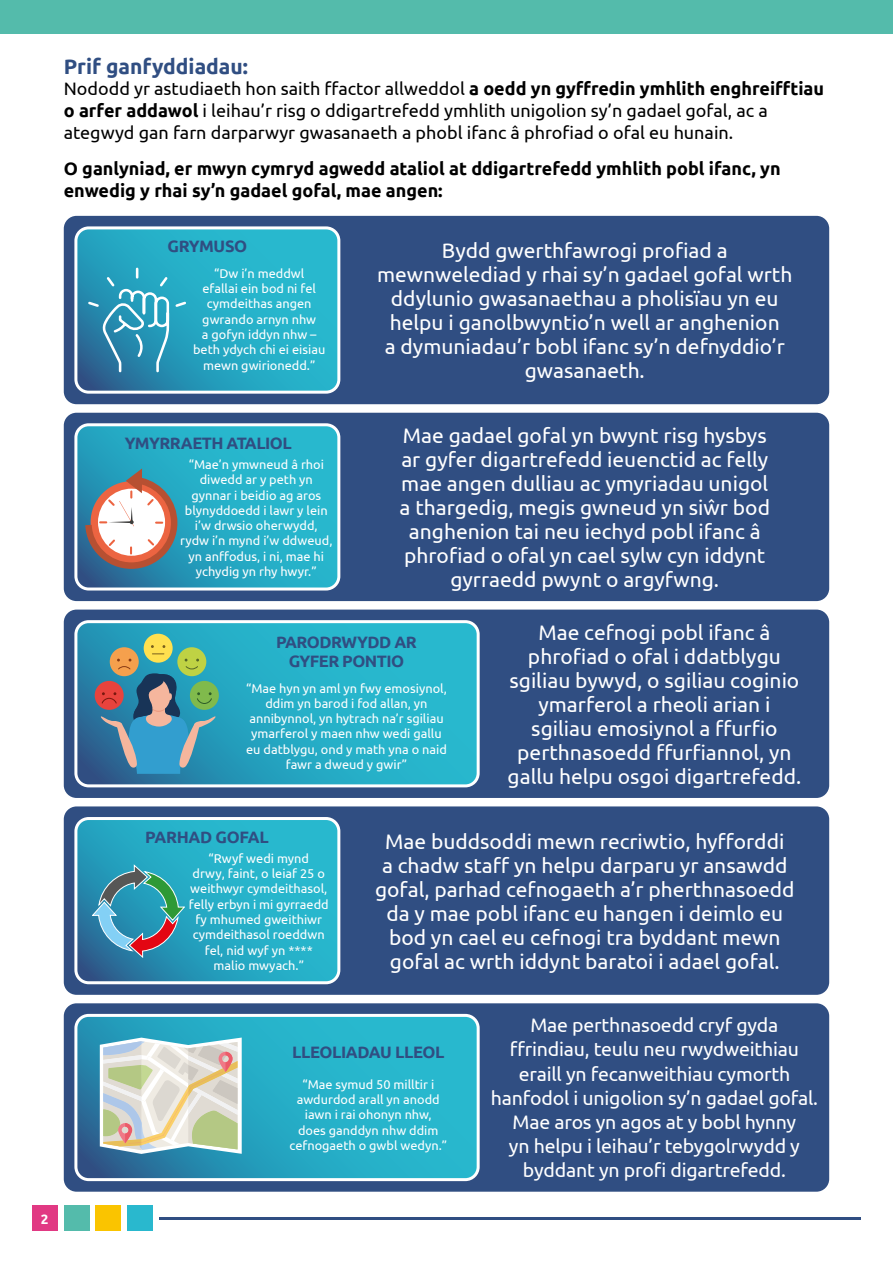
<style>
.page{position:relative;width:893px;height:1263px;background:#fff}
.page>*{position:absolute;margin:0;border:0;box-sizing:border-box;transform-origin:0 0}
.t1{font:21px/24px "Ubuntu";color:#fff;text-align:center}
.t2{font:700 21px "Ubuntu";color:#304e82}
.t3{font:19.5px/24px "Ubuntu";letter-spacing:-.01em;color:#fff;text-align:center}
.t4{font:18px/21.6px "Ubuntu";color:#000}
.t5{font:700 18px/21.6px "Ubuntu";color:#000}
.t6{font:700 16.5px/19.8px "Ubuntu";letter-spacing:-.03em;color:#304e82;text-align:center}
.t7{font:700 13.5px "Ubuntu";color:#fff}
.t8{font:12.75px/15.3px "Ubuntu";color:#fff;text-align:center}
.s1{font-weight:700}
</style>
<div class="page">
<div style="left:64px;top:1205px;width:25px;height:26px;background:#54bbab"></div>
<div style="left:32px;top:1205px;width:25px;height:26px;background:#e13983"></div>
<div style="left:96px;top:1205px;width:25px;height:26px;background:#fac400"></div>
<div style="left:128px;top:1205px;width:25px;height:26px;background:#29b8ce"></div>
<hr style="left:159px;top:1217px;width:702px;height:2px;background:#304e82">
<div style="left:0;top:0;width:893px;height:34px;background:#54bbab"></div>
<div style="left:64px;top:216px;width:765px;height:188px;background:#304e82;border-radius:13px"></div>
<div style="left:64px;top:413px;width:765px;height:188px;background:#304e82;border-radius:13px"></div>
<div style="left:64px;top:806px;width:765px;height:189px;background:#304e82;border-radius:13px"></div>
<div style="left:64px;top:610px;width:765px;height:188px;background:#304e82;border-radius:13px"></div>
<div style="left:64px;top:1003px;width:765px;height:189px;background:#304e82;border-radius:13px"></div>
<div style="left:74px;top:226px;width:266px;height:168px;border:3px solid #fff;border-radius:13px"></div>
<svg style="left:76px;top:228px;width:263px;height:164px"></svg>
<div style="left:74px;top:423px;width:266px;height:167px;border:3px solid #fff;border-radius:13px"></div>
<svg style="left:76px;top:425px;width:263px;height:164px"></svg>
<svg style="left:78px;top:624px;width:398px;height:159px"></svg>
<div style="left:74px;top:620px;width:406px;height:167px;border:3px solid #fff;border-radius:13px"></div>
<div style="left:144px;top:634px;width:29px;height:29px;background:#ffe04f;border-radius:50%"></div>
<div style="left:95px;top:681px;width:29px;height:29px;background:#e8433d;border-radius:50%"></div>
<svg style="left:99px;top:645px;width:119px;height:129px"></svg>
<div style="left:74px;top:817px;width:266px;height:167px;border:3px solid #fff;border-radius:13px"></div>
<svg style="left:76px;top:818px;width:263px;height:165px"></svg>
<svg style="left:78px;top:1018px;width:398px;height:159px"></svg>
<div style="left:74px;top:1014px;width:406px;height:167px;border:3px solid #fff;border-radius:13px"></div>
<svg style="left:100px;top:1037px;width:142px;height:117px"></svg>
<p class="t2" style="left:64px;top:53px;width:186px">Prif ganfyddiadau:</p>
<p class="t4" style="left:64px;top:78px;width:762px">Nododd yr astudiaeth hon saith ffactor allweddol <span class="s1">a oedd yn gyffredin ymhlith enghreifftiau o arfer addawol</span> i leihau’r risg o ddigartrefedd ymhlith unigolion sy’n gadael gofal, ac a ategwyd gan farn darparwyr gwasanaeth a phobl ifanc â phrofiad o ofal eu hunain.</p>
<p class="t5" style="left:64px;top:158px;width:718px">O ganlyniad, er mwyn cymryd agwedd ataliol at ddigartrefedd ymhlith pobl ifanc, yn enwedig y rhai sy’n gadael gofal, mae angen:</p>
<p class="t6" style="left:167px;top:236px;width:81px">GRYMUSO</p>
<p class="t8" style="left:193px;top:265px;width:134px">“Dw i’n meddwl<br>efallai ein bod ni fel cymdeithas angen gwrando arnyn nhw<br>a gofyn iddyn nhw – beth ydych chi ei eisiau mewn gwirionedd.”</p>
<p class="t6" style="left:125px;top:433px;width:168px">YMYRRAETH ATALIOL</p>
<p class="t8" style="left:180px;top:456px;width:154px">“Mae’n ymwneud â rhoi diwedd ar y peth yn gynnar i beidio ag aros blynyddoedd i lawr y lein i’w drwsio oherwydd, rydw i’n mynd i’w ddweud, yn anffodus, i ni, mae hi ychydig yn rhy hwyr.”</p>
<p class="t1" style="left:377px;top:238px;width:417px">Bydd gwerthfawrogi profiad a mewnwelediad y rhai sy’n gadael gofal wrth ddylunio gwasanaethau a pholisïau yn eu helpu i ganolbwyntio’n well ar anghenion<br>a dymuniadau’r bobl ifanc sy’n defnyddio’r gwasanaeth.</p>
<p class="t1" style="left:400px;top:422px;width:372px">Mae gadael gofal yn bwynt risg hysbys ar gyfer digartrefedd ieuenctid ac felly mae angen dulliau ac ymyriadau unigol a thargedig, megis gwneud yn siŵr bod anghenion tai neu iechyd pobl ifanc â phrofiad o ofal yn cael sylw cyn iddynt gyrraedd pwynt o argyfwng.</p>
<p class="t6" style="left:276px;top:631px;width:142px">PARODRWYDD AR<br>GYFER PONTIO</p>
<p class="t8" style="left:246px;top:680px;width:202px">“Mae hyn yn aml yn fwy emosiynol, ddim yn barod i fod allan, yn annibynnol, yn hytrach na’r sgiliau ymarferol y maen nhw wedi gallu eu datblygu, ond y math yna o naid fawr a dweud y gwir”</p>
<p class="t1" style="left:508px;top:620px;width:295px">Mae cefnogi pobl ifanc â phrofiad o ofal i ddatblygu sgiliau bywyd, o sgiliau coginio ymarferol a rheoli arian i sgiliau emosiynol a ffurfio perthnasoedd ffurfiannol, yn gallu helpu osgoi digartrefedd.</p>
<p class="t6" style="left:145px;top:826px;width:125px">PARHAD GOFAL</p>
<p class="t8" style="left:189px;top:850px;width:141px">“Rwyf wedi mynd<br>drwy, faint, o leiaf 25 o weithwyr cymdeithasol, felly erbyn i mi gyrraedd fy mhumed gweithiwr cymdeithasol roeddwn fel, nid wyf yn **** malio mwyach.”</p>
<p class="t1" style="left:375px;top:829px;width:421px">Mae buddsoddi mewn recriwtio, hyfforddi<br>a chadw staff yn helpu darparu yr ansawdd gofal, parhad cefnogaeth a’r pherthnasoedd da y mae pobl ifanc eu hangen i deimlo eu bod yn cael eu cefnogi tra byddant mewn gofal ac wrth iddynt baratoi i adael gofal.</p>
<p class="t7" style="left:41px;top:1210px;width:9px">2</p>
<p class="t6" style="left:292px;top:1042px;width:154px">LLEOLIADAU LLEOL</p>
<p class="t8" style="left:289px;top:1076px;width:159px">“Mae symud 50 milltir i awdurdod arall yn anodd iawn i rai ohonyn nhw, does ganddyn nhw ddim cefnogaeth o gwbl wedyn.”</p>
<p class="t3" style="left:491px;top:1013px;width:329px">Mae perthnasoedd cryf gyda ffrindiau, teulu neu rwydweithiau eraill yn fecanweithiau cymorth hanfodol i unigolion sy’n gadael gofal.<br>Mae aros yn agos at y bobl hynny<br>yn helpu i leihau’r tebygolrwydd y byddant yn profi digartrefedd.</p>
</div>
